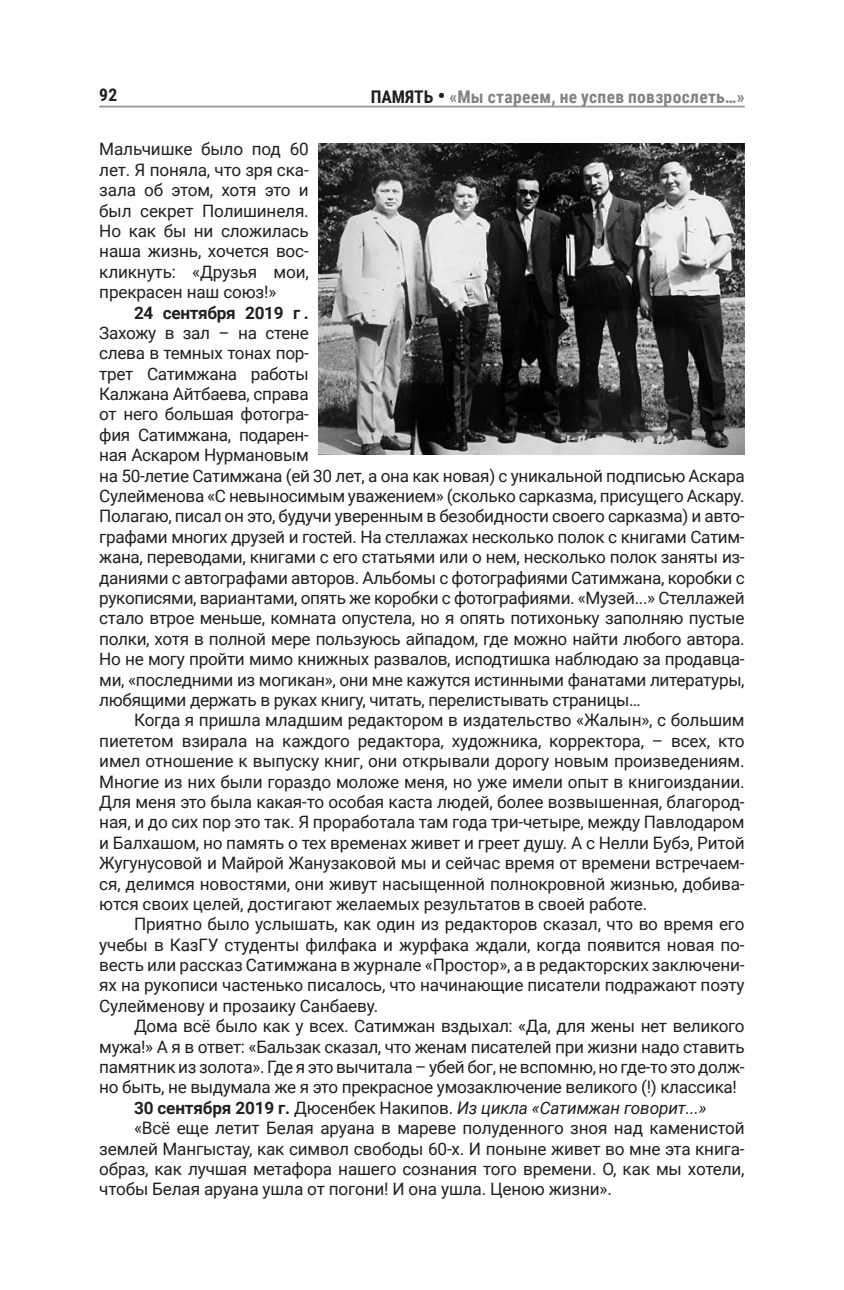
<style>
.page{position:relative;width:844px;height:1290px;background:#fff}
.page>*{position:absolute;margin:0;border:0;box-sizing:border-box;transform-origin:0 0}
.t1{font:700 17.5px "Roboto Condensed";letter-spacing:.02em;color:#808285}
.t2{font:700 17.5px "Roboto Condensed";color:#231f20}
.t3{font:17.15px/20.5px "Roboto";letter-spacing:-.02em;color:#231f20;text-align:justify}
.t4{font:italic 17.15px "Roboto";letter-spacing:-.01em;color:#231f20}
.t5{font:700 17.15px "Roboto";letter-spacing:-.02em;color:#231f20}
.s1{color:#231f20}
.s2{font-size:21px;color:#231f20}
.s3{font-weight:700;font-style:normal}
.s4{font-style:normal}
</style>
<div class="page">
<hr style="left:99px;top:106px;width:645px;height:1px;background:#939598">
<img style="left:318px;top:144px;width:426px;height:310px">
<p class="t2" style="left:99px;top:82px;width:19px">92</p>
<p class="t1" style="left:370px;top:85px;width:375px"><span class="s1">ПАМЯТЬ</span> <span class="s2">•</span> «Мы стареем, не успев повзрослеть…»</p>
<p class="t3" style="left:99px;top:138px;width:211px">Мальчишке было под 60 лет. Я поняла, что зря ска&shy;зала об этом, хотя это и был секрет Полишинеля.<br>Но как бы ни сложилась наша жизнь, хочется вос&shy;кликнуть: «Друзья мои, прекрасен наш союз!»</p>
<p class="t5" style="left:134px;top:300px;width:176px">24 сентября 2019 г .</p>
<p class="t3" style="left:99px;top:322px;width:646px;text-align:left">Захожу в зал – на стене<br>слева в темных тонах пор-<br>трет Сатимжана работы<br>Калжана Айтбаева, справа<br>от него большая фотогра-<br>фия Сатимжана, подарен-<br>ная Аскаром Нурмановым<br>на 50-летие Сатимжана (ей 30 лет, а она как новая) с уникальной подписью Аскара Сулейменова «С невыносимым уважением» (сколько сарказма, присущего Аскару.<br>Полагаю, писал он это, будучи уверенным в безобидности своего сарказма) и авто&shy;графами многих друзей и гостей. На стеллажах несколько полок с книгами Сатим&shy;жана, переводами, книгами с его статьями или о нем, несколько полок заняты из&shy;даниями с автографами авторов. Альбомы с фотографиями Сатимжана, коробки с рукописями, вариантами, опять же коробки с фотографиями. «Музей...» Стеллажей стало втрое меньше, комната опустела, но я опять потихоньку заполняю пустые полки, хотя в полной мере пользуюсь айпадом, где можно найти любого автора.<br>Но не могу пройти мимо книжных развалов, исподтишка наблюдаю за продавца&shy;ми, «последними из могикан», они мне кажутся истинными фанатами литературы, любящими держать в руках книгу, читать, перелистывать страницы…</p>
<p class="t3" style="left:99px;top:709px;width:646px;text-indent:35px">Когда я пришла младшим редактором в издательство «Жалын», с большим пиететом взирала на каждого редактора, художника, корректора, – всех, кто имел отношение к выпуску книг, они открывали дорогу новым произведениям.<br>Многие из них были гораздо моложе меня, но уже имели опыт в книгоиздании.<br>Для меня это была какая-то особая каста людей, более возвышенная, благород&shy;ная, и до сих пор это так. Я проработала там года три-четыре, между Павлодаром и Балхашом, но память о тех временах живет и греет душу. А с Нелли Бубэ, Ритой Жугунусовой и Майрой Жанузаковой мы и сейчас время от времени встречаем&shy;ся, делимся новостями, они живут насыщенной полнокровной жизнью, добива&shy;ются своих целей, достигают желаемых результатов в своей работе.</p>
<p class="t3" style="left:99px;top:913px;width:646px;text-indent:35px">Приятно было услышать, как один из редакторов сказал, что во время его учебы в КазГУ студенты филфака и журфака ждали, когда появится новая по&shy;весть или рассказ Сатимжана в журнале «Простор», а в редакторских заключени&shy;ях на рукописи частенько писалось, что начинающие писатели подражают поэту Сулейменову и прозаику Санбаеву.</p>
<p class="t3" style="left:134px;top:1015px;width:612px">Дома всё было как у всех. Сатимжан вздыхал: «Да, для жены нет великого</p>
<p class="t3" style="left:99px;top:1036px;width:646px">мужа!» А я в ответ: «Бальзак сказал, что женам писателей при жизни надо ставить</p>
<p class="t3" style="left:99px;top:1056px;width:646px">памятник из золота». Где я это вычитала – убей бог, не вспомню, но где-то это долж-</p>
<p class="t3" style="left:99px;top:1076px;width:639px">но быть, не выдумала же я это прекрасное умозаключение великого (!) классика!</p>
<p class="t4" style="left:134px;top:1096px;width:574px"><span class="s3">30 сентября 2019 г.</span> <span class="s4">Дюсенбек Накипов.</span> Из цикла «Сатимжан говорит...»</p>
<p class="t3" style="left:134px;top:1117px;width:612px">«Всё еще летит Белая аруана в мареве полуденного зноя над каменистой</p>
<p class="t3" style="left:99px;top:1137px;width:646px">землей Мангыстау, как символ свободы 60-х. И поныне живет во мне эта книга-</p>
<p class="t3" style="left:99px;top:1158px;width:646px">образ, как лучшая метафора нашего сознания того времени. О, как мы хотели,</p>
<p class="t3" style="left:99px;top:1178px;width:514px">чтобы Белая аруана ушла от погони! И она ушла. Ценою жизни».</p>
</div>
